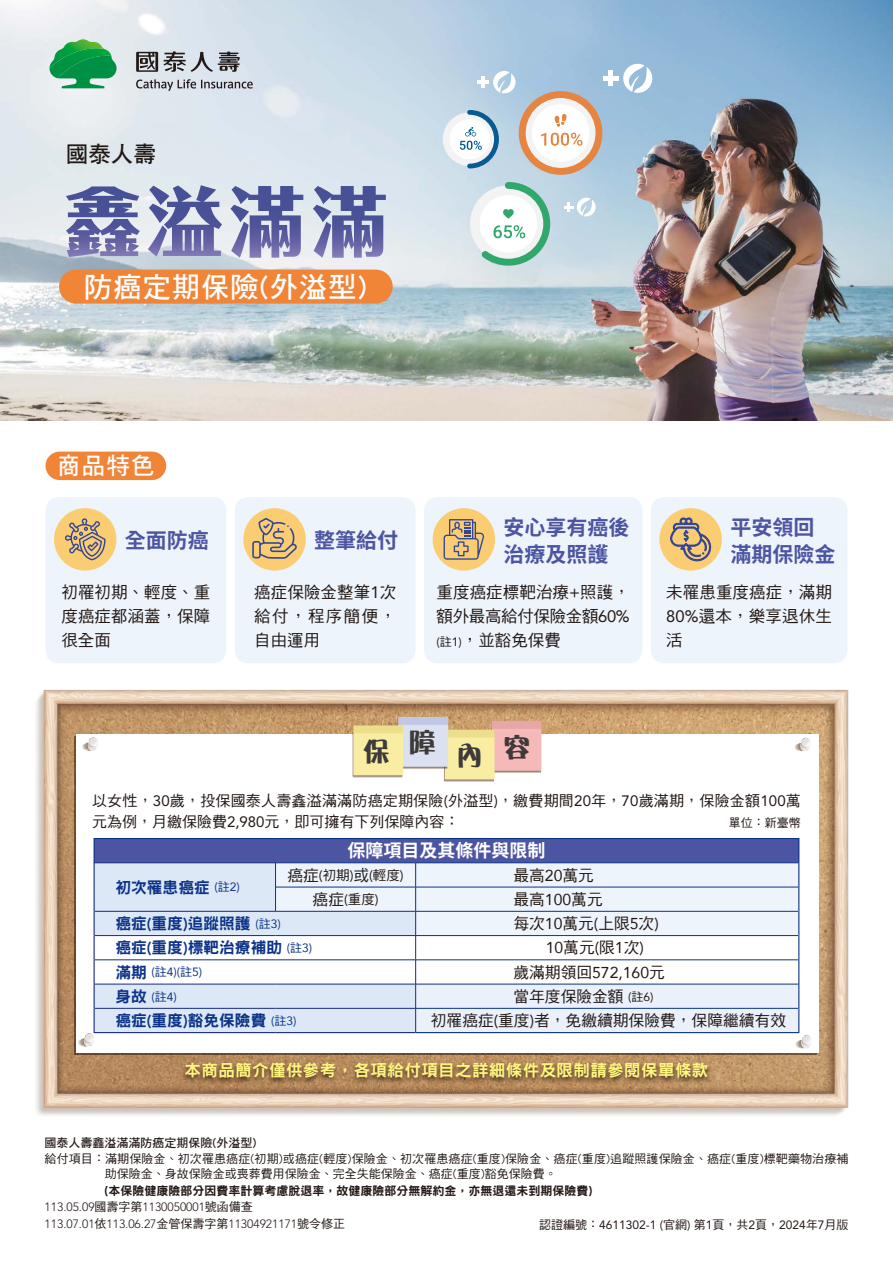
<style>
.page{position:relative;width:893px;height:1263px;background:#fff}
.page>*{position:absolute;margin:0;border:0;box-sizing:border-box;transform-origin:0 0}
.t1{font:28.5px "DF Hei Std W7";letter-spacing:.025em;color:#fff}
.t2{font:27px "DFPOP3 Std W12";color:#3e3a39}
.t3{font:24px "DF Hei Std W7";color:#fff}
.t4{font:22.5px "DF Hei Std W7";color:#221815}
.t5{font:700 21px/26.7px "Source Han Sans TW";color:#4c55a1}
.t6{font:700 18px "Source Han Sans TW";color:#fff}
.t7{font:16.5px/24px "DF Hei Std W5";letter-spacing:.005em;color:#221815;text-align:justify}
.t8{font:16.5px "DF Hei Std W9";letter-spacing:.025em;color:#fff67f}
.t9{font:15.75px "DF Hei Std W5";color:#221815}
.t10{font:15.75px "DF Hei Std W9";color:#0c3388}
.t11{font:15.75px "Avenir";color:#221815}
.t12{font:15px/21px "DF Hei Std W5";letter-spacing:.015em;color:#221815}
.t13{font:13.5px "Avenir";color:#221815}
.t14{font:12px/15px "DF Hei Std W5";letter-spacing:.01em;color:#221815}
.t15{font:300 12px/16.5px "Avenir LT Std";color:#221815}
.t16{font:12px "DF Hei Std W9";color:#221815}
.t17{font:12px "Avenir LT Std";color:#231815}
.t18{font:12px "DF Hei Std W7";color:#221815}
.t19{font:12px "Avenir";color:#0c3388}
.s1{font-family:"Avenir LT Std"}
.s2{font-family:"Avenir LT Std";font-size:12px}
.s3{font-size:12px}
.s4{font-family:"Avenir";font-size:12px}
.s5{font-family:"DF Hei Std W5";font-size:12px}
.s6{font-family:"DF Hei Std W5";font-size:15.75px}
.s7{font-family:"DF Hei Std W5"}
.s8{font-family:"Avenir"}
.s9{font-family:"Avenir";font-size:13.5px}
.s10{font-size:13.5px}
.s11{font-family:"Avenir";font-weight:800}
.s12{font-family:"DF Hei Std W9";font-size:15.75px}
.s13{font-family:"DF Hei Std W5";font-weight:400}
</style>
<div class="page">
<img style="left:0;top:0;width:893px;height:421px">
<img style="left:36px;top:654px;width:813px;height:462px">
<div style="left:76px;top:734px;width:742px;height:318px;background:#fff"></div>
<svg style="left:795px;top:738px;width:15px;height:13px"></svg>
<svg style="left:82px;top:737px;width:16px;height:14px"></svg>
<img style="left:178px;top:1058px;width:537px;height:30px">
<svg style="left:352px;top:717px;width:189px;height:65px;background:#e9d5b6"></svg>
<hr style="left:94px;top:838px;width:182px;height:1px;background:#0c3388">
<hr style="left:276px;top:838px;width:140px;height:1px;background:#0c3388">
<hr style="left:416px;top:838px;width:383px;height:1px;background:#0c3388">
<svg style="left:78px;top:839px;width:733px;height:210px"></svg>
<hr style="left:94px;top:1032px;width:182px;height:1px;background:#172a88">
<hr style="left:276px;top:1032px;width:140px;height:1px;background:#172a88">
<svg style="left:136px;top:79px;width:117px;height:12px"></svg>
<svg style="left:136px;top:51px;width:104px;height:21px;background:#96999d"></svg>
<svg style="left:50px;top:39px;width:67px;height:49px;background:#4fb278"></svg>
<svg style="left:66px;top:186px;width:74px;height:71px;background:#8b8ebb"></svg>
<svg style="left:148px;top:185px;width:74px;height:72px;background:#9498c0"></svg>
<svg style="left:230px;top:186px;width:73px;height:72px;background:#8e92bd"></svg>
<svg style="left:313px;top:186px;width:73px;height:72px;background:#8c91bd"></svg>
<div style="left:59px;top:270px;width:334px;height:34px;background:#f08437;border-radius:17px"></div>
<div style="left:46px;top:452px;width:120px;height:28px;background:#f08437;border-radius:14px"></div>
<div style="left:443px;top:112px;width:53px;height:54px;background:#f3f3f3;border-radius:50%"></div>
<div style="left:449px;top:119px;width:41px;height:40px;background:#fff;border-radius:50%"></div>
<svg style="left:623px;top:64px;width:29px;height:29px"></svg>
<hr style="left:603px;top:76px;width:15px;height:4px;background:#fff">
<hr style="left:609px;top:71px;width:4px;height:15px;background:#fff">
<svg style="left:564px;top:198px;width:32px;height:18px"></svg>
<div style="left:470px;top:185px;width:77px;height:77px;background:#f3f3f3;border-radius:50%"></div>
<svg style="left:481px;top:182px;width:69px;height:84px"></svg>
<svg style="left:460px;top:71px;width:144px;height:104px"></svg>
<div style="left:46px;top:497px;width:180px;height:166px;background:#eef4fb;border-radius:13px"></div>
<div style="left:54px;top:508px;width:62px;height:63px;background:#fbcd73;border-radius:50%"></div>
<svg style="left:65px;top:518px;width:41px;height:42px"></svg>
<div style="left:235px;top:497px;width:181px;height:166px;background:#eef4fb;border-radius:13px"></div>
<div style="left:243px;top:508px;width:63px;height:63px;background:#fbcd73;border-radius:50%"></div>
<svg style="left:252px;top:518px;width:45px;height:41px"></svg>
<div style="left:424px;top:497px;width:218px;height:166px;background:#eef4fb;border-radius:13px"></div>
<div style="left:433px;top:508px;width:62px;height:63px;background:#fbcd73;border-radius:50%"></div>
<svg style="left:444px;top:519px;width:40px;height:41px"></svg>
<div style="left:651px;top:497px;width:196px;height:166px;background:#eef4fb;border-radius:13px"></div>
<div style="left:659px;top:508px;width:63px;height:63px;background:#fbcd73;border-radius:50%"></div>
<svg style="left:670px;top:517px;width:41px;height:44px"></svg>
<h3 class="t4" style="left:66px;top:142px;width:91px">國泰人壽</h3>
<h1 class="t1" style="left:84px;top:271px;width:284px">防癌定期保險(外溢型)</h1>
<h3 class="t3" style="left:57px;top:453px;width:99px">商品特色</h3>
<h3 class="t5" style="left:125px;top:528px;width:86px">全面防癌</h3>
<h3 class="t7" style="left:61px;top:580px;width:150px">初罹初期、輕度、重度癌症都涵蓋，保障很全面</h3>
<h3 class="t5" style="left:314px;top:528px;width:85px">整筆給付</h3>
<h3 class="t7" style="left:254px;top:580px;width:143px">癌症保險金整筆<span class="s1">1</span>次給付，程序簡便，自由運用</h3>
<h3 class="t5" style="left:504px;top:514px;width:127px">安心享有癌後治療及照護</h3>
<h3 class="t7" style="left:437px;top:580px;width:195px">重度癌症標靶治療<span class="s1">+</span>照護，額外最高給付保險金額<span class="s1">60% </span><span class="s2">(</span><span class="s3">註</span><span class="s2">1)</span>，並豁免保費</h3>
<h2 class="t2" style="left:363px;top:732px;width:75px">保 障</h2>
<h2 class="t2" style="left:456px;top:737px;width:76px">內 容</h2>
<h3 class="t5" style="left:730px;top:514px;width:106px">平安領回滿期保險金</h3>
<h3 class="t7" style="left:666px;top:580px;width:167px">未罹患重度癌症，滿期<span class="s1">80%</span>還本，樂享退休生活</h3>
<p class="t12" style="left:92px;top:790px;width:710px">以女性，<span class="s1">30</span>歲，投保國泰人壽鑫溢滿滿防癌定期保險<span class="s1">(</span>外溢型<span class="s1">)</span>，繳費期間<span class="s1">20</span>年，<span class="s1">70</span>歲滿期，保險金額<span class="s1">100</span>萬元為例，月繳保險費<span class="s1">2,980</span>元，即可擁有下列保障內容：</p>
<p class="t14" style="left:729px;top:814px;width:73px">單位：新臺幣</p>
<h3 class="t10" style="left:115px;top:878px;width:126px">初次罹患癌症 <span class="s4">(</span><span class="s5">註</span><span class="s4">2)</span></h3>
<h3 class="t6" style="left:347px;top:841px;width:199px">保障項目及其條件與限制</h3>
<p class="t13" style="left:287px;top:864px;width:118px"><span class="s6">癌症</span>(<span class="s7">初期</span>)<span class="s6">或</span>(<span class="s7">輕度</span>)</p>
<h3 class="t9" style="left:513px;top:866px;width:82px">最高<span class="s8">20</span>萬元</h3>
<h3 class="t9" style="left:313px;top:891px;width:68px">癌症<span class="s9">(</span><span class="s10">重度</span><span class="s9">)</span></h3>
<h3 class="t9" style="left:513px;top:891px;width:91px">最高<span class="s8">100</span>萬元</h3>
<h3 class="t10" style="left:115px;top:915px;width:167px">癌症<span class="s11">(</span>重度<span class="s11">)</span>追蹤照護 <span class="s4">(</span><span class="s5">註</span><span class="s4">3)</span></h3>
<h3 class="t9" style="left:513px;top:915px;width:147px">每次<span class="s8">10</span>萬元<span class="s8">(</span>上限<span class="s8">5</span>次<span class="s8">)</span></h3>
<h3 class="t10" style="left:115px;top:939px;width:198px">癌症<span class="s11">(</span>重度<span class="s11">)</span>標靶治療補助 <span class="s4">(</span><span class="s5">註</span><span class="s4">3)</span></h3>
<h3 class="t11" style="left:546px;top:935px;width:100px">10<span class="s7">萬元</span>(<span class="s7">限</span>1<span class="s7">次</span>)</h3>
<p class="t19" style="left:115px;top:962px;width:88px"><span class="s12">滿期</span> (<span class="s7">註</span>4)(<span class="s7">註</span>5)</p>
<h3 class="t11" style="left:513px;top:959px;width:153px"><span class="s7">歲滿期領回</span>572,160<span class="s7">元</span></h3>
<p class="t19" style="left:115px;top:987px;width:63px"><span class="s12">身故</span> (<span class="s7">註</span>4)</p>
<h3 class="t9" style="left:513px;top:988px;width:141px">當年度保險金額 <span class="s4">(</span><span class="s3">註</span><span class="s4">6)</span></h3>
<h3 class="t10" style="left:115px;top:1012px;width:183px">癌症<span class="s11">(</span>重度<span class="s11">)</span>豁免保險費 <span class="s4">(</span><span class="s5">註</span><span class="s4">3)</span></h3>
<h3 class="t9" style="left:431px;top:1012px;width:357px">初罹癌症<span class="s8">(</span>重度<span class="s8">)</span>者，免繳續期保險費，保障繼續有效</h3>
<h3 class="t8" style="left:185px;top:1061px;width:525px">本商品簡介僅供參考，各項給付項目之詳細條件及限制請參閱保單條款</h3>
<p class="t18" style="left:45px;top:1136px;width:213px">國泰人壽鑫溢滿滿防癌定期保險(外溢型)</p>
<p class="t14" style="left:105px;top:1151px;width:745px;text-indent:-60px">給付項目：滿期保險金、初次罹患癌症(初期)或癌症(輕度)保險金、初次罹患癌症(重度)保險金、癌症(重度)追蹤照護保險金、癌症(重度)標靶藥物治療補助保險金、身故保險金或喪葬費用保險金、完全失能保險金、癌症(重度)豁免保險費。</p>
<p class="t16" style="left:105px;top:1184px;width:489px">(本保險健康險部分因費率計算考慮脫退率，故健康險部分無解約金，亦無退還未到期保險費)</p>
<p class="t15" style="left:45px;top:1199px;width:302px">113.05.09<span class="s13">國壽字第</span>1130050001<span class="s13">號函備查<br></span>113.07.01<span class="s13">依</span>113.06.27<span class="s13">金管保壽字第</span>11304921171<span class="s13">號令修正</span></p>
<p class="t17" style="left:539px;top:1218px;width:311px"><span class="s7">認證編號：</span>4611302-1 (<span class="s7">官網</span>) <span class="s7">第</span>1<span class="s7">頁，共</span>2<span class="s7">頁，</span>2024<span class="s7">年</span>7<span class="s7">月版</span></p>
</div>
